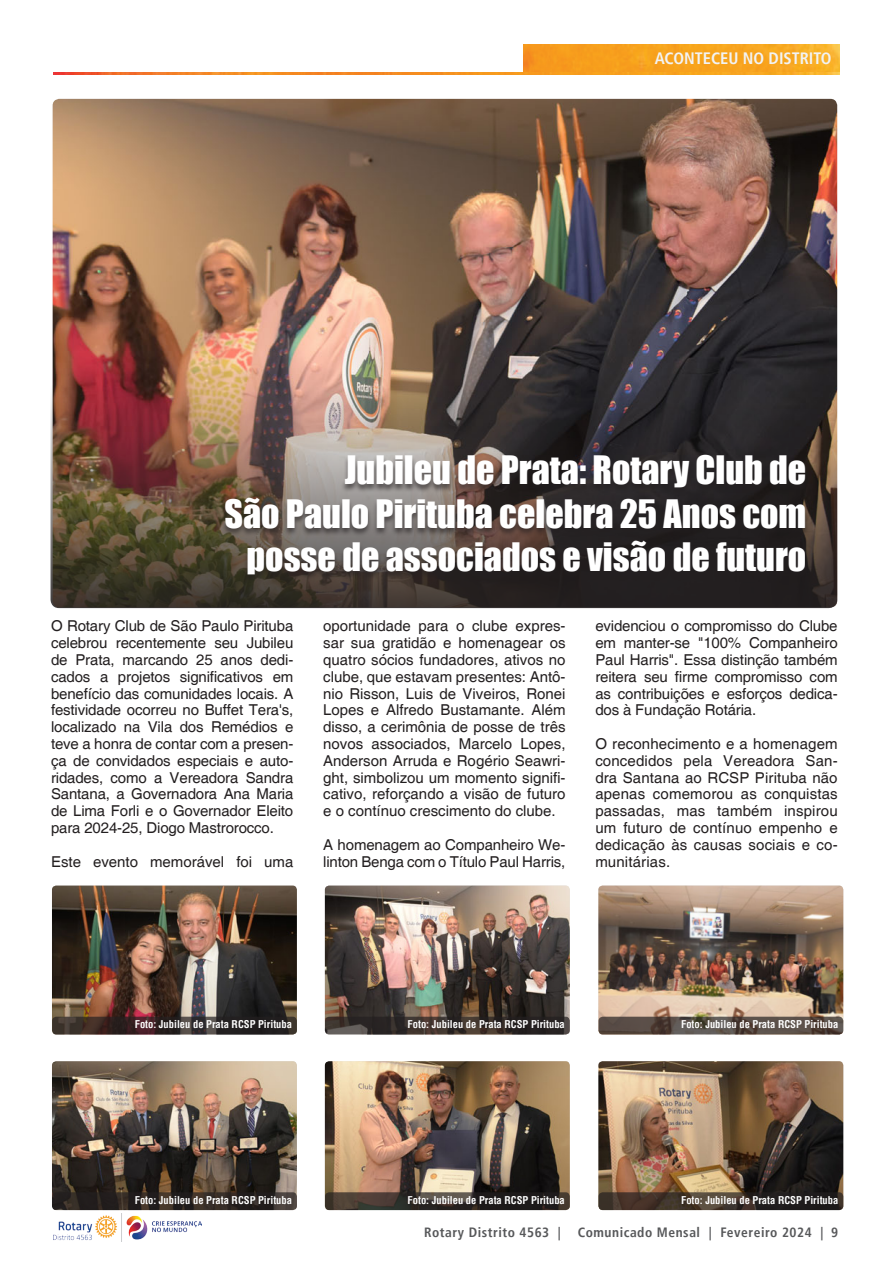
<style>
.page{position:relative;width:893px;height:1263px;background:#fff}
.page>*{position:absolute;margin:0;border:0;box-sizing:border-box;transform-origin:0 0}
.t1{font:36px "Impact";color:#fff}
.t2{font:700 condensed 16.5px "Frutiger LT";color:#f2f3f4}
.t3{font:15px/16.8px "Helvetica";letter-spacing:-.01em;color:#231f20;text-align:justify}
.t4{font:700 condensed 13.5px "Frutiger LT";letter-spacing:.04em;color:#57585a}
.t5{font:700 condensed 10.5px "Helvetica";color:#fff}
</style>
<div class="page">
<img style="left:524px;top:45px;width:316px;height:26px">
<img style="left:53px;top:72px;width:787px;height:2px">
<img style="left:53px;top:1214px;width:149px;height:28px">
<img style="left:51px;top:98px;width:786px;height:510px;border-radius:9px">
<div style="left:220px;top:455px;width:590px;height:128px;background:#231f20;opacity:.6"></div>
<img style="left:52px;top:1061px;width:245px;height:149px">
<img style="left:52px;top:885px;width:245px;height:149px">
<svg style="left:52px;top:1192px;width:245px;height:18px;background:#2f2723"></svg>
<svg style="left:52px;top:1017px;width:245px;height:17px;background:#332827"></svg>
<img style="left:325px;top:1061px;width:245px;height:149px">
<img style="left:325px;top:885px;width:245px;height:149px">
<svg style="left:325px;top:1192px;width:245px;height:18px;background:#37302b"></svg>
<svg style="left:325px;top:1017px;width:245px;height:17px;background:#362e2b"></svg>
<img style="left:598px;top:1061px;width:245px;height:149px">
<img style="left:598px;top:885px;width:245px;height:149px">
<svg style="left:598px;top:1192px;width:245px;height:18px;background:#3a2f28"></svg>
<svg style="left:598px;top:1017px;width:245px;height:17px;background:#564b44"></svg>
<p class="t2" style="left:655px;top:48px;width:178px">ACONTECEU NO DISTRITO</p>
<p class="t1" style="left:345px;top:442px;width:463px">Jubileu de Prata: Rotary Club de</p>
<p class="t1" style="left:224px;top:486px;width:583px">São Paulo Pirituba celebra 25 Anos com</p>
<p class="t1" style="left:247px;top:529px;width:561px">posse de associados e visão de futuro</p>
<p class="t3" style="left:51px;top:618px;width:244px">O Rotary Club de São Paulo Pirituba celebrou recentemente seu Jubileu de Prata, marcando 25 anos dedi&shy;cados a projetos significativos em benefício das comunidades locais. A festividade ocorreu no Buffet Tera's, localizado na Vila dos Remédios e teve a honra de contar com a presen&shy;ça de convidados especiais e auto&shy;ridades, como a Vereadora Sandra Santana, a Governadora Ana Maria de Lima Forli e o Governador Eleito para 2024-25, Diogo Mastrorocco.</p>
<p class="t3" style="left:51px;top:853px;width:244px">Este evento memorável foi uma</p>
<p class="t3" style="left:323px;top:618px;width:244px">oportunidade para o clube expres&shy;sar sua gratidão e homenagear os quatro sócios fundadores, ativos no clube, que estavam presentes: Antô&shy;nio Risson, Luis de Viveiros, Ronei Lopes e Alfredo Bustamante. Além disso, a cerimônia de posse de três novos associados, Marcelo Lopes, Anderson Arruda e Rogério Seawri&shy;ght, simbolizou um momento signifi&shy;cativo, reforçando a visão de futuro e o contínuo crescimento do clube.</p>
<p class="t3" style="left:323px;top:837px;width:244px">A homenagem ao Companheiro We&shy;linton Benga com o Título Paul Harris,</p>
<p class="t3" style="left:595px;top:618px;width:244px">evidenciou o compromisso do Clube em manter-se "100% Companheiro Paul Harris". Essa distinção também reitera seu firme compromisso com as contribuições e esforços dedica&shy;dos à Fundação Rotária.</p>
<p class="t3" style="left:595px;top:736px;width:244px">O reconhecimento e a homenagem concedidos pela Vereadora San&shy;dra Santana ao RCSP Pirituba não apenas comemorou as conquistas passadas, mas também inspirou um futuro de contínuo empenho e dedicação às causas sociais e co&shy;munitárias.</p>
<p class="t5" style="left:135px;top:1017px;width:159px">Foto: Jubileu de Prata RCSP Pirituba</p>
<p class="t5" style="left:408px;top:1017px;width:159px">Foto: Jubileu de Prata RCSP Pirituba</p>
<p class="t5" style="left:681px;top:1017px;width:159px">Foto: Jubileu de Prata RCSP Pirituba</p>
<p class="t5" style="left:135px;top:1193px;width:159px">Foto: Jubileu de Prata RCSP Pirituba</p>
<p class="t5" style="left:408px;top:1193px;width:159px">Foto: Jubileu de Prata RCSP Pirituba</p>
<p class="t5" style="left:681px;top:1193px;width:159px">Foto: Jubileu de Prata RCSP Pirituba</p>
<p class="t4" style="left:424px;top:1224px;width:416px">Rotary Distrito 4563 | Comunicado Mensal | Fevereiro 2024 | 9</p>
</div>
